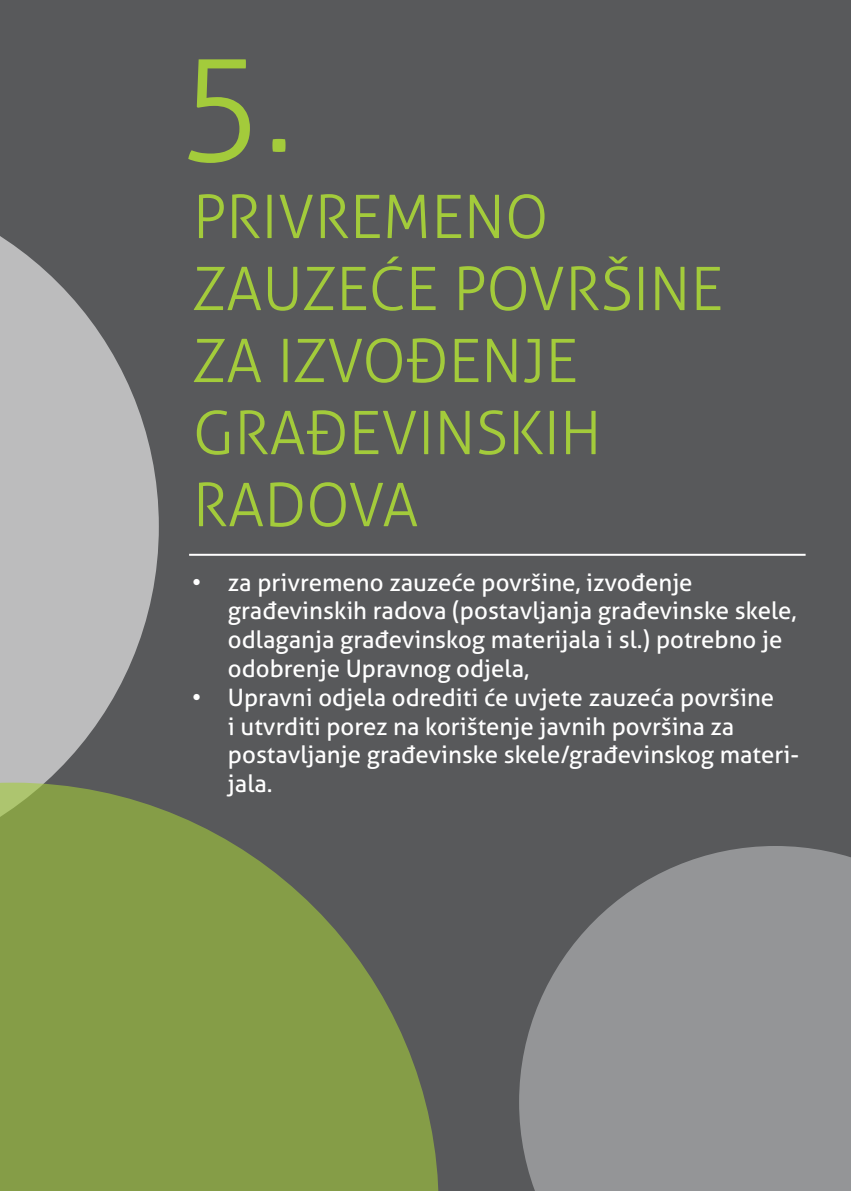
<style>
.page{position:relative;width:851px;height:1191px;background:#fff}
.page>*{position:absolute;margin:0;border:0;box-sizing:border-box;transform-origin:0 0}
.t1{font:300 144px "Aller";color:#a3cb3b}
.t2{font:300 60px/72px "Aller";color:#a3cb3b}
.t3{font:24px/28.8px "Aller";color:#fff}
</style>
<div class="page">
<div style="left:0;top:0;width:850px;height:1191px;background:#58595b"></div>
<svg style="left:0;top:236px;width:159px;height:546px;fill:#bcbcbd"></svg>
<svg style="left:0;top:782px;width:438px;height:409px;fill:#859d47"></svg>
<hr style="left:189px;top:554px;width:616px;height:2px;background:#fff">
<svg style="left:519px;top:846px;width:331px;height:345px;background:#8c8d8f"></svg>
<h1 class="t1" style="left:178px;top:14px;width:117px">5.</h1>
<h2 class="t2" style="left:193px;top:181px;width:531px">PRIVREMENO<br>ZAUZEĆE POVRŠINE<br>ZA IZVOĐENJE<br>GRAĐEVINSKIH<br>RADOVA</h2>
<p class="t3" style="left:228px;top:567px;width:570px;text-indent:-36px">• za privremeno zauzeće površine, izvođenje građevinskih radova (postavljanja građevinske skele, odlaganja građevinskog materijala i sl.) potrebno je odobrenje Upravnog odjela,</p>
<p class="t3" style="left:228px;top:683px;width:572px;text-indent:-36px">• Upravni odjela odrediti će uvjete zauzeća površine<br>i utvrditi porez na korištenje javnih površina za postavljanje građevinske skele/građevinskog materi&shy;jala.</p>
</div>
